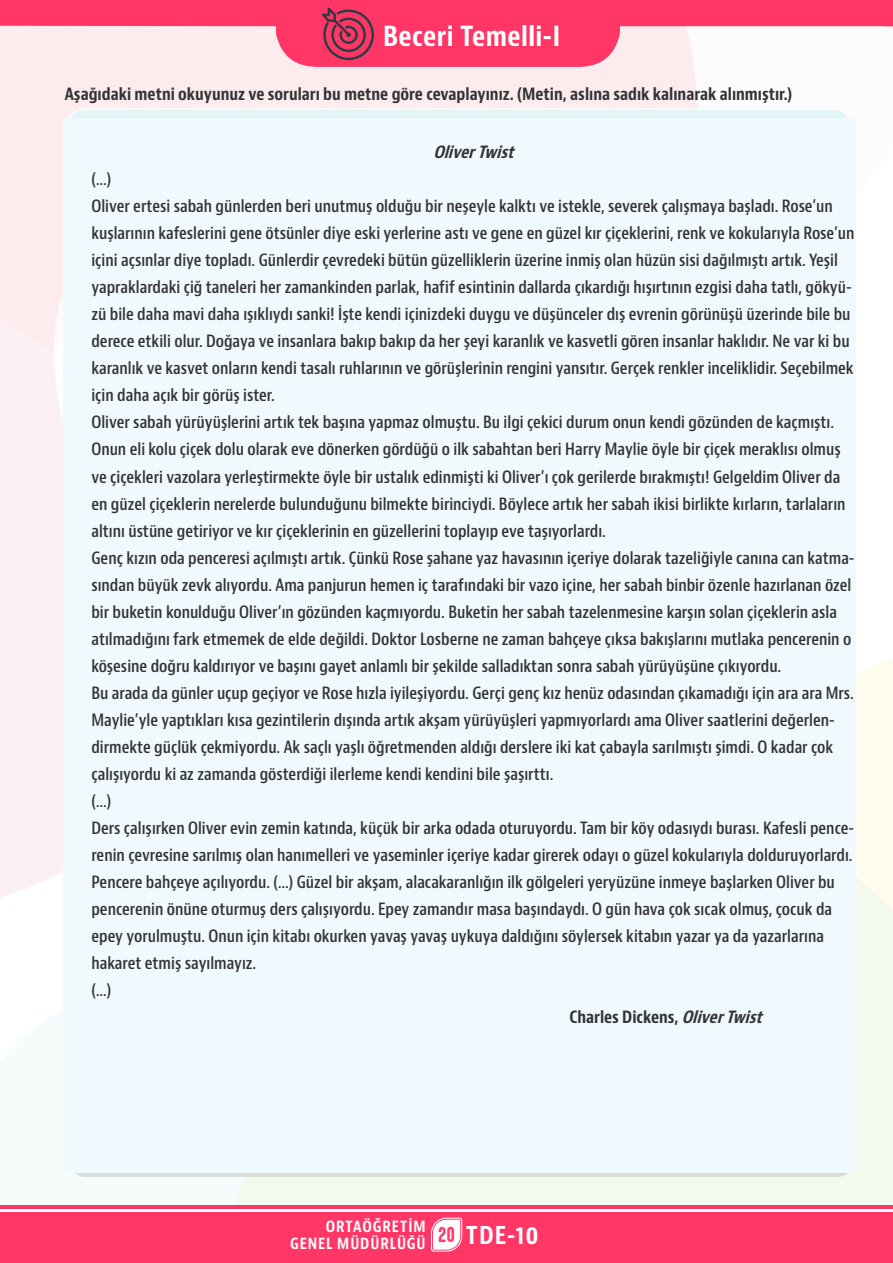
<style>
.page{position:relative;width:893px;height:1263px;background:#fff}
.page>*{position:absolute;margin:0;border:0;box-sizing:border-box;transform-origin:0 0}
.etkinlikadı{font:700 condensed 27px "Bernino Sans";letter-spacing:.015em;color:#fff}
.t1{font:700 condensed 24px "Bernino Sans";color:#fff}
.coktansecmeli_madde{font:600 condensed 16.5px/27px "Bernino Sans";color:#333}
.gövde_metin{font:700 condensed 16.5px "Bernino Sans";color:#333}
.coktansecmeli_madde-2{font:700 condensed 16.5px "Bernino Sans";color:#333}
.coktansecmeli_madde-3{font:italic 700 condensed 16.5px "Bernino Sans";color:#333}
.t2{font:700 condensed 15px/17.2px "Bernino Sans";letter-spacing:.06em;color:#fff;text-align:right}
.s1{font-style:italic}
.s2{font-family:"High Voltage Rough";font-weight:400;font-stretch:normal;font-size:19.5px;color:#ff3666}
</style>
<div class="page">
<div style="left:0;top:67px;width:608px;height:7px;background:#fdecee"></div>
<hr style="left:0;top:1205px;width:893px;height:4px;background:#ff3666">
<div style="left:0;top:1212px;width:893px;height:51px;background:#ff3666"></div>
<svg style="left:0;top:0;width:893px;height:67px;background:#fe819e"></svg>
<svg style="left:430px;top:1217px;width:33px;height:35px"></svg>
<div style="left:63px;top:118px;width:792px;height:1055px;background:#f0f9fd"></div>
<svg style="left:322px;top:8px;width:52px;height:52px;background:#bd375b"></svg>
<p class="etkinlikadı" style="left:383px;top:20px;width:179px">Beceri Temelli-I</p>
<p class="gövde_metin" style="left:65px;top:84px;width:729px">Aşağıdaki metni okuyunuz ve soruları bu metne göre cevaplayınız. (Metin, aslına sadık kalınarak alınmıştır.)</p>
<p class="coktansecmeli_madde-3" style="left:433px;top:142px;width:87px">OliverTwist</p>
<p class="coktansecmeli_madde" style="left:91px;top:166px;width:21px">(…)</p>
<p class="coktansecmeli_madde" style="left:91px;top:193px;width:765px">Oliver ertesi sabah günlerden beri unutmuş olduğu bir neşeyle kalktı ve istekle, severek çalışmaya başladı. Rose’un kuşlarının kafeslerini gene ötsünler diye eski yerlerine astı ve gene en güzel kır çiçeklerini, renk ve kokularıyla Rose’un içini açsınlar diye topladı. Günlerdir çevredeki bütün güzelliklerin üzerine inmiş olan hüzün sisi dağılmıştı artık. Yeşil yapraklardaki çiğ taneleri her zamankinden parlak, hafif esintinin dallarda çıkardığı hışırtının ezgisi daha tatlı, gökyü&shy;zü bile daha mavi daha ışıklıydı sanki! İşte kendi içinizdeki duygu ve düşünceler dış evrenin görünüşü üzerinde bile bu derece etkili olur. Doğaya ve insanlara bakıp bakıp da her şeyi karanlık ve kasvetli gören insanlar haklıdır. Ne var ki bu karanlık ve kasvet onların kendi tasalı ruhlarının ve görüşlerinin rengini yansıtır. Gerçek renkler inceliklidir. Seçebilmek için daha açık bir görüş ister.</p>
<p class="coktansecmeli_madde" style="left:91px;top:409px;width:756px">Oliver sabah yürüyüşlerini artık tek başına yapmaz olmuştu. Bu ilgi çekici durum onun kendi gözünden de kaçmıştı.<br>Onun eli kolu çiçek dolu olarak eve dönerken gördüğü o ilk sabahtan beri Harry Maylie öyle bir çiçek meraklısı olmuş ve çiçekleri vazolara yerleştirmekte öyle bir ustalık edinmişti ki Oliver’ı çok gerilerde bırakmıştı! Gelgeldim Oliver da en güzel çiçeklerin nerelerde bulunduğunu bilmekte birinciydi. Böylece artık her sabah ikisi birlikte kırların, tarlaların altını üstüne getiriyor ve kır çiçeklerinin en güzellerini toplayıp eve taşıyorlardı.</p>
<p class="coktansecmeli_madde" style="left:91px;top:544px;width:765px">Genç kızın oda penceresi açılmıştı artık. Çünkü Rose şahane yaz havasının içeriye dolarak tazeliğiyle canına can katma&shy;sından büyük zevk alıyordu. Ama panjurun hemen iç tarafındaki bir vazo içine, her sabah binbir özenle hazırlanan özel bir buketin konulduğu Oliver’ın gözünden kaçmıyordu. Buketin her sabah tazelenmesine karşın solan çiçeklerin asla atılmadığını fark etmemek de elde değildi. Doktor Losberne ne zaman bahçeye çıksa bakışlarını mutlaka pencerenin o köşesine doğru kaldırıyor ve başını gayet anlamlı bir şekilde salladıktan sonra sabah yürüyüşüne çıkıyordu.</p>
<p class="coktansecmeli_madde" style="left:91px;top:679px;width:764px">Bu arada da günler uçup geçiyor ve Rose hızla iyileşiyordu. Gerçi genç kız henüz odasından çıkamadığı için ara ara Mrs.<br>Maylie’yle yaptıkları kısa gezintilerin dışında artık akşam yürüyüşleri yapmıyorlardı ama Oliver saatlerini değerlen&shy;dirmekte güçlük çekmiyordu. Ak saçlı yaşlı öğretmenden aldığı derslere iki kat çabayla sarılmıştı şimdi. O kadar çok çalışıyordu ki az zamanda gösterdiği ilerleme kendi kendini bile şaşırttı.</p>
<p class="coktansecmeli_madde" style="left:91px;top:787px;width:21px">(…)</p>
<p class="coktansecmeli_madde" style="left:91px;top:814px;width:764px">Ders çalışırken Oliver evin zemin katında, küçük bir arka odada oturuyordu. Tam bir köy odasıydı burası. Kafesli pence&shy;renin çevresine sarılmış olan hanımelleri ve yaseminler içeriye kadar girerek odayı o güzel kokularıyla dolduruyorlardı.<br>Pencere bahçeye açılıyordu. (…) Güzel bir akşam, alacakaranlığın ilk gölgeleri yeryüzüne inmeye başlarken Oliver bu pencerenin önüne oturmuş ders çalışıyordu. Epey zamandır masa başındaydı. O gün hava çok sıcak olmuş, çocuk da epey yorulmuştu. Onun için kitabı okurken yavaş yavaş uykuya daldığını söylersek kitabın yazar ya da yazarlarına hakaret etmiş sayılmayız.</p>
<p class="coktansecmeli_madde" style="left:91px;top:976px;width:21px">(…)</p>
<p class="coktansecmeli_madde-2" style="left:569px;top:1006px;width:199px">Charles Dickens, <span class="s1">OliverTwist</span></p>
<p class="t2" style="left:290px;top:1218px;width:137px">ORTAÖĞRETİM<br>GENEL MÜDÜRLÜĞÜ</p>
<h2 class="t1" style="left:438px;top:1221px;width:102px"><span class="s2">20</span> TDE-10</h2>
</div>
